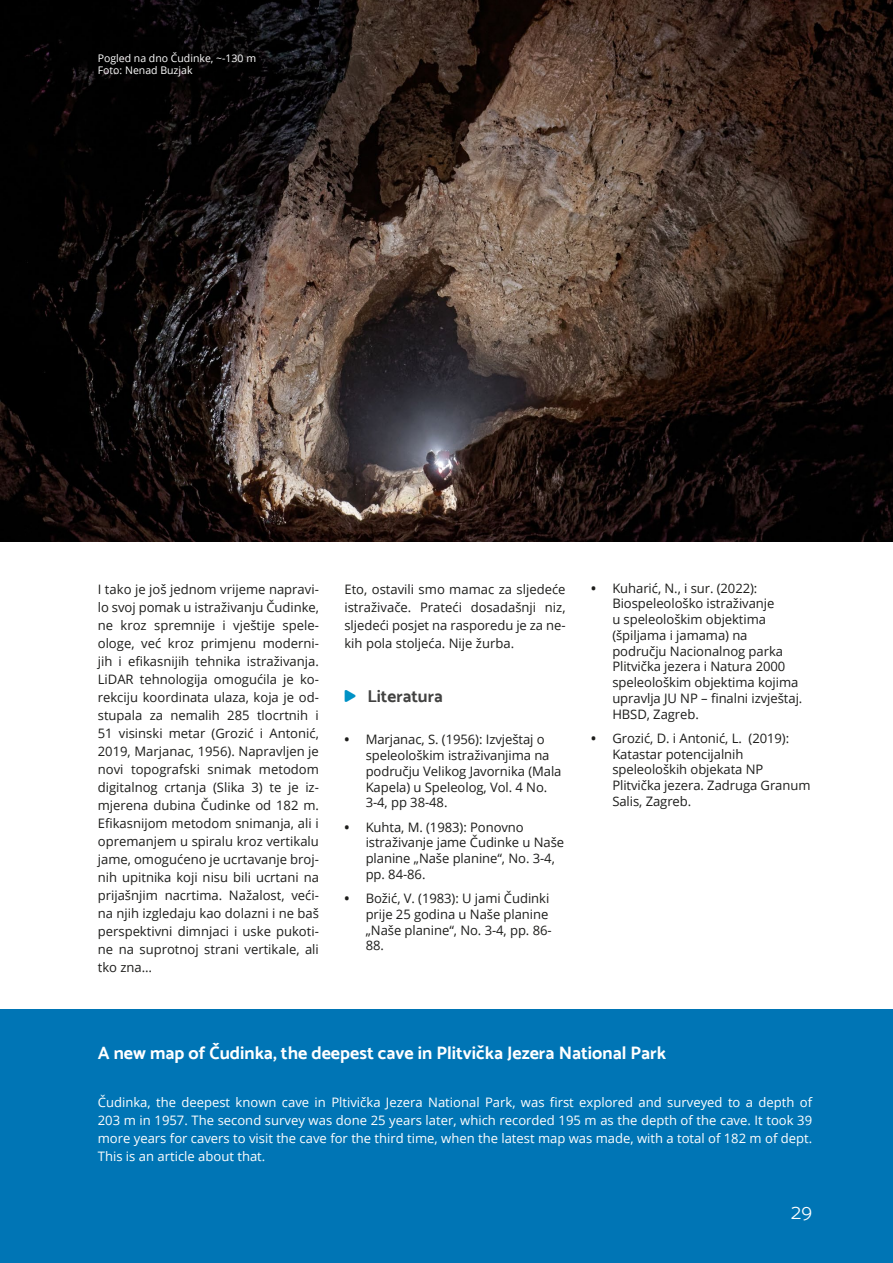
<style>
.page{position:relative;width:893px;height:1263px;background:#fff}
.page>*{position:absolute;margin:0;border:0;box-sizing:border-box;transform-origin:0 0}
.t1{font:300 21px "Catamaran";color:#fff}
.t2{font:700 18px "Catamaran";color:#fff}
.t3{font:700 17.25px "Catamaran";color:#424241}
.t4{font:13.05px/18px "Open Sans";letter-spacing:-.005em;color:#1d1d1b}
.t5{font:13.05px/18px "Open Sans";color:#fff;text-align:justify}
.t6{font:10.5px/12.6px "Open Sans";color:#fff}
.s1{font-family:"Trokuti";font-weight:400;color:#0092c6}
.s2{font-weight:700}
</style>
<div class="page">
<img style="left:0;top:0;width:893px;height:542px">
<div style="left:0;top:1010px;width:893px;height:253px;background:#0075b5"></div>
<p class="t6" style="left:98px;top:51px;width:160px">Pogled na dno Čudinke, ~-130 m<br>Foto: Nenad Buzjak</p>
<p class="t4" style="left:98px;top:580px;width:223px;text-align:justify">I tako je još jednom vrijeme napravi&shy;lo svoj pomak u istraživanju Čudinke, ne kroz spremnije i vještije spele&shy;ologe, već kroz primjenu moderni&shy;jih i efikasnijih tehnika istraživanja.<br>LiDAR tehnologija omogućila je ko&shy;rekciju koordinata ulaza, koja je od&shy;stupala za nemalih 285 tlocrtnih i 51 visinski metar (Grozić i Antonić, 2019, Marjanac, 1956). Napravljen je novi topografski snimak metodom digitalnog crtanja (Slika 3) te je iz&shy;mjerena dubina Čudinke od 182 m.<br>Efikasnijom metodom snimanja, ali i opremanjem u spiralu kroz vertikalu jame, omogućeno je ucrtavanje broj&shy;nih upitnika koji nisu bili ucrtani na prijašnjim nacrtima. Nažalost, veći&shy;na njih izgledaju kao dolazni i ne baš perspektivni dimnjaci i uske pukoti&shy;ne na suprotnoj strani vertikale, ali tko zna…</p>
<p class="t4" style="left:344px;top:580px;width:223px;text-align:justify">Eto, ostavili smo mamac za sljedeće istraživače. Prateći dosadašnji niz, sljedeći posjet na rasporedu je za ne&shy;kih pola stoljeća. Nije žurba.</p>
<h3 class="t3" style="left:344px;top:686px;width:100px"><span class="s1">A</span> Literatura</h3>
<p class="t4" style="left:366px;top:731px;width:197px;line-height:15.8px;text-indent:-21px"><span class="s2">•</span> Marjanac, S. (1956): Izvještaj o speleološkim istraživanjima na području Velikog Javornika (Mala<br>Kapela) u Speleolog, Vol. 4 No.<br>3-4, pp 38-48.</p>
<p class="t4" style="left:366px;top:819px;width:200px;line-height:15.8px;text-indent:-21px"><span class="s2">•</span> Kuhta, M. (1983): Ponovno istraživanje jame Čudinke u Naše planine „Naše planine“, No. 3-4, pp. 84-86.</p>
<p class="t4" style="left:366px;top:890px;width:187px;line-height:15.8px;text-indent:-21px"><span class="s2">•</span> Božić, V. (1983): U jami Čudinki prije 25 godina u Naše planine „Naše planine“, No. 3-4, pp. 86-<br>88.</p>
<p class="t4" style="left:612px;top:580px;width:192px;line-height:15.8px;text-indent:-21px"><span class="s2">•</span> Kuharić, N., i sur. (2022):<br>Biospeleološko istraživanje<br>u speleološkim objektima (špiljama i jamama) na području Nacionalnog parka<br>Plitvička jezera i Natura 2000 speleološkim objektima kojima upravlja JU NP – finalni izvještaj.<br>HBSD, Zagreb.</p>
<p class="t4" style="left:612px;top:730px;width:200px;line-height:15.8px;text-indent:-21px"><span class="s2">•</span> Grozić, D. i Antonić, L. (2019):<br>Katastar potencijalnih speleoloških objekata NP<br>Plitvička jezera. Zadruga Granum<br>Salis, Zagreb.</p>
<h2 class="t2" style="left:98px;top:1042px;width:570px">A new map of Čudinka, the deepest cave in Plitvička Jezera National Park</h2>
<p class="t5" style="left:98px;top:1093px;width:716px">Čudinka, the deepest known cave in Pltivička Jezera National Park, was first explored and surveyed to a depth of 203 m in 1957. The second survey was done 25 years later, which recorded 195 m as the depth of the cave. It took 39 more years for cavers to visit the cave for the third time, when the latest map was made, with a total of 182 m of dept.<br>This is an article about that.</p>
<h1 class="t1" style="left:791px;top:1200px;width:23px">29</h1>
</div>
